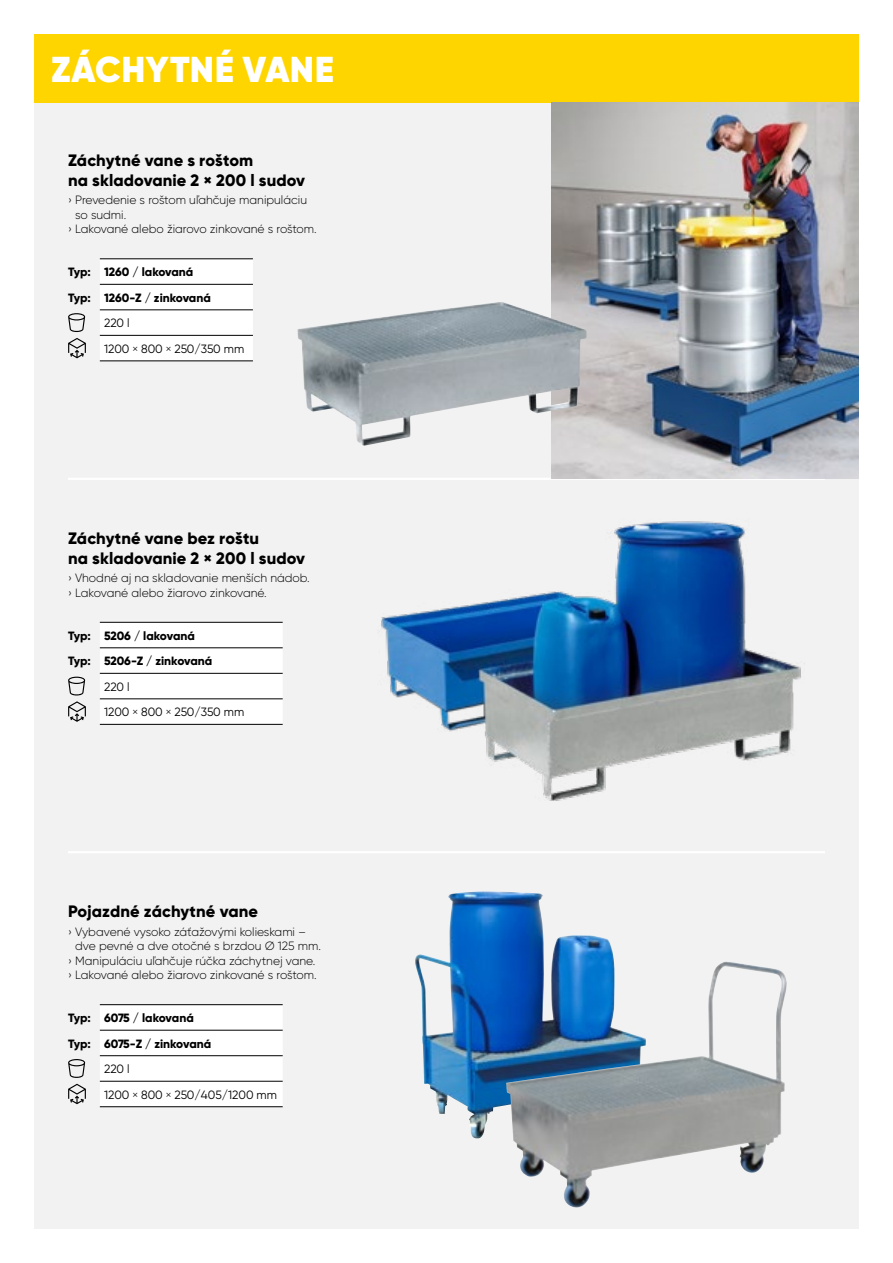
<style>
.page{position:relative;width:893px;height:1263px;background:#fff}
.page>*{position:absolute;margin:0;border:0;box-sizing:border-box;transform-origin:0 0}
.t1{font:900 36px "Gilroy";letter-spacing:.005em;color:#fff}
.t2{font:800 16.5px/19.8px "Gilroy";letter-spacing:.005em;color:#000}
.t3{font:300 12px/14.4px "Gilroy";color:#000}
.t4{font:800 12px/25.5px "Gilroy";color:#000}
.t5{font:12px/25.5px "Gilroy";color:#000}
.s1{font-weight:300}
</style>
<div class="page">
<div style="left:34px;top:102px;width:825px;height:1127px;background:#f2f2f2"></div>
<div style="left:34px;top:34px;width:825px;height:68px;background:#ffd500"></div>
<div style="left:100px;top:623px;width:183px;height:101px;background:#fff"></div>
<hr style="left:100px;top:622px;width:183px;height:1px;background:#000">
<hr style="left:100px;top:647px;width:183px;height:1px;background:#000">
<hr style="left:100px;top:673px;width:183px;height:1px;background:#000">
<hr style="left:100px;top:698px;width:183px;height:1px;background:#000">
<hr style="left:100px;top:724px;width:183px;height:1px;background:#000">
<svg style="left:68px;top:677px;width:17px;height:18px"></svg>
<svg style="left:68px;top:701px;width:18px;height:21px"></svg>
<div style="left:100px;top:1005px;width:183px;height:101px;background:#fff"></div>
<hr style="left:100px;top:1004px;width:183px;height:1px;background:#000">
<hr style="left:100px;top:1030px;width:183px;height:1px;background:#000">
<hr style="left:100px;top:1055px;width:183px;height:1px;background:#000">
<hr style="left:100px;top:1081px;width:183px;height:1px;background:#000">
<hr style="left:100px;top:1106px;width:183px;height:1px;background:#000">
<svg style="left:68px;top:1059px;width:17px;height:19px"></svg>
<svg style="left:68px;top:1084px;width:18px;height:20px"></svg>
<hr style="left:68px;top:478px;width:757px;height:2px;background:#fff">
<hr style="left:68px;top:851px;width:757px;height:2px;background:#fff">
<img style="left:381px;top:521px;width:420px;height:279px">
<img style="left:415px;top:891px;width:199px;height:248px">
<img style="left:506px;top:961px;width:281px;height:247px">
<img style="left:552px;top:102px;width:307px;height:377px">
<div style="left:100px;top:260px;width:153px;height:101px;background:#fff"></div>
<hr style="left:100px;top:259px;width:153px;height:1px;background:#000">
<hr style="left:100px;top:284px;width:153px;height:1px;background:#000">
<hr style="left:100px;top:310px;width:153px;height:1px;background:#000">
<hr style="left:100px;top:335px;width:153px;height:1px;background:#000">
<hr style="left:100px;top:361px;width:153px;height:1px;background:#000">
<svg style="left:68px;top:313px;width:17px;height:19px"></svg>
<svg style="left:68px;top:338px;width:18px;height:20px"></svg>
<img style="left:297px;top:302px;width:290px;height:144px">
<h1 class="t1" style="left:51px;top:46px;width:284px">ZÁCHYTNÉ VANE</h1>
<h2 class="t2" style="left:68px;top:150px;width:239px">Záchytné vane s roštom<br>na skladovanie 2 × 200 l sudov</h2>
<p class="t3" style="left:68px;top:193px;width:241px">› Prevedenie s roštom uľahčuje manipuláciu</p>
<p class="t3" style="left:75px;top:207px;width:53px">so sudmi.</p>
<p class="t3" style="left:68px;top:222px;width:250px">› Lakované alebo žiarovo zinkované s roštom.</p>
<p class="t4" style="left:68px;top:259px;width:144px">Typ: 1260 / lakovaná<br>Typ: 1260-Z / zinkovaná</p>
<p class="t5" style="left:104px;top:310px;width:142px">220 l<br>1200 <span class="s1">×</span> 800 <span class="s1">×</span> 250/350 mm</p>
<h2 class="t2" style="left:68px;top:528px;width:239px">Záchytné vane bez roštu<br>na skladovanie 2 × 200 l sudov</h2>
<p class="t3" style="left:68px;top:571px;width:243px">› Vhodné aj na skladovanie menších nádob. › Lakované alebo žiarovo zinkované.</p>
<p class="t4" style="left:68px;top:623px;width:146px">Typ: 5206 / lakovaná<br>Typ: 5206-Z / zinkovaná</p>
<p class="t5" style="left:104px;top:674px;width:142px">220 l<br>1200 <span class="s1">×</span> 800 <span class="s1">×</span> 250/350 mm</p>
<h2 class="t2" style="left:68px;top:901px;width:192px">Pojazdné záchytné vane</h2>
<p class="t3" style="left:68px;top:924px;width:240px">› Vybavené vysoko záťažovými kolieskami –</p>
<p class="t3" style="left:75px;top:939px;width:247px">dve pevné a dve otočné s brzdou Ø 125 mm.</p>
<p class="t3" style="left:68px;top:953px;width:249px">› Manipuláciu uľahčuje rúčka záchytnej vane.</p>
<p class="t3" style="left:68px;top:967px;width:250px">› Lakované alebo žiarovo zinkované s roštom.</p>
<p class="t4" style="left:68px;top:1005px;width:145px">Typ: 6075 / lakovaná<br>Typ: 6075-Z / zinkovaná</p>
<p class="t5" style="left:104px;top:1056px;width:174px">220 l<br>1200 <span class="s1">×</span> 800 <span class="s1">×</span> 250/405/1200 mm</p>
</div>
